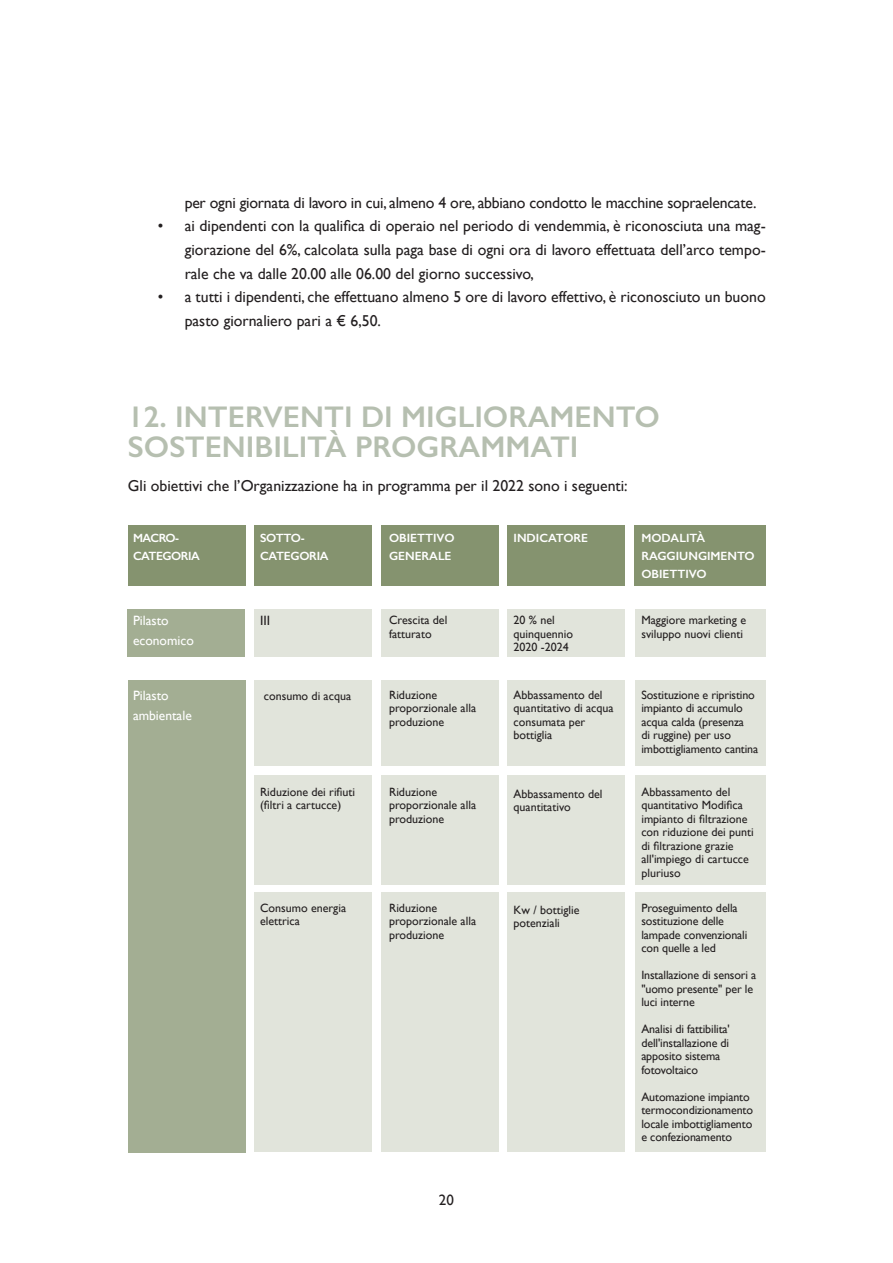
<style>
.page{position:relative;width:893px;height:1263px;background:#fff}
.page>*{position:absolute;margin:0;border:0;box-sizing:border-box;transform-origin:0 0}
.TITOLO{font:600 30px/30px "Gill Sans";color:#b6bfb0}
.TESTO{font:15.75px/23.7px "Gill Sans";color:#231f20;text-align:justify}
.t1{font:15px "Gill Sans";color:#231f20}
.TEBELLA_BIANCO{font:13.5px "Gill Sans";color:#fff}
.TABELLE{font:13.5px "Gill Sans";color:#231f20}
.TABELLE-2{font:12px/13.5px "Gill Sans";color:#231f20}
.titolo_bold_tabella{font:600 12px "Gill Sans";color:#fff}
.titolo_bold_tabella-2{font:600 12px/18px "Gill Sans";letter-spacing:-.04em;color:#fff}
.titolo_bold_tabella-3{font:600 12px/18px "Gill Sans";letter-spacing:-.02em;color:#fff}
</style>
<div class="page">
<div style="left:254px;top:680px;width:118px;height:85px;background:#e1e4db"></div>
<div style="left:128px;top:680px;width:117px;height:472px;background:#a3ae93"></div>
<div style="left:128px;top:525px;width:117px;height:61px;background:#85936f"></div>
<div style="left:254px;top:525px;width:118px;height:61px;background:#85936f"></div>
<div style="left:381px;top:525px;width:117px;height:61px;background:#85936f"></div>
<div style="left:508px;top:525px;width:117px;height:61px;background:#85936f"></div>
<div style="left:634px;top:525px;width:131px;height:61px;background:#85936f"></div>
<div style="left:128px;top:609px;width:117px;height:48px;background:#a3ae93"></div>
<div style="left:254px;top:609px;width:118px;height:48px;background:#e1e4db"></div>
<div style="left:381px;top:609px;width:117px;height:48px;background:#e1e4db"></div>
<div style="left:508px;top:609px;width:117px;height:48px;background:#e1e4db"></div>
<div style="left:635px;top:609px;width:130px;height:48px;background:#e1e4db"></div>
<div style="left:381px;top:680px;width:117px;height:85px;background:#e1e4db"></div>
<div style="left:508px;top:680px;width:117px;height:85px;background:#e1e4db"></div>
<div style="left:635px;top:680px;width:130px;height:85px;background:#e1e4db"></div>
<div style="left:254px;top:775px;width:118px;height:109px;background:#e1e4db"></div>
<div style="left:381px;top:775px;width:117px;height:109px;background:#e1e4db"></div>
<div style="left:508px;top:775px;width:117px;height:109px;background:#e1e4db"></div>
<div style="left:635px;top:775px;width:130px;height:109px;background:#e1e4db"></div>
<div style="left:254px;top:892px;width:118px;height:260px;background:#e1e4db"></div>
<div style="left:381px;top:892px;width:117px;height:260px;background:#e1e4db"></div>
<div style="left:508px;top:892px;width:117px;height:260px;background:#e1e4db"></div>
<div style="left:635px;top:892px;width:130px;height:260px;background:#e1e4db"></div>
<p class="TESTO" style="left:185px;top:190px;width:573px">per ogni giornata di lavoro in cui, almeno 4 ore, abbiano condotto le macchine sopraelencate.</p>
<p class="TESTO" style="left:185px;top:214px;width:583px;text-indent:-27px">• ai dipendenti con la qualifica di operaio nel periodo di vendemmia, è riconosciuta una mag&shy;giorazione del 6%, calcolata sulla paga base di ogni ora di lavoro effettuata dell’arco tempo&shy;rale che va dalle 20.00 alle 06.00 del giorno successivo,</p>
<p class="TESTO" style="left:185px;top:285px;width:583px;text-indent:-27px">• a tutti i dipendenti, che effettuano almeno 5 ore di lavoro effettivo, è riconosciuto un buono pasto giornaliero pari a € 6,50.</p>
<p class="TITOLO" style="left:128px;top:401px;width:534px">12. INTERVENTI DI MIGLIORAMENTO<br>SOSTENIBILITÀ PROGRAMMATI</p>
<p class="TESTO" style="left:128px;top:474px;width:501px">Gli obiettivi che l’Organizzazione ha in programma per il 2022 sono i seguenti:</p>
<p class="titolo_bold_tabella-2" style="left:133px;top:529px;width:68px">MACRO-<br>CATEGORIA</p>
<p class="titolo_bold_tabella-3" style="left:260px;top:529px;width:70px">SOTTO-<br>CATEGORIA</p>
<p class="titolo_bold_tabella" style="left:389px;top:530px;width:67px">OBIETTIVO</p>
<p class="titolo_bold_tabella" style="left:514px;top:530px;width:76px">INDICATORE</p>
<p class="titolo_bold_tabella" style="left:641px;top:530px;width:65px">MODALITÀ</p>
<p class="titolo_bold_tabella" style="left:641px;top:548px;width:115px">RAGGIUNGIMENTO</p>
<p class="titolo_bold_tabella" style="left:641px;top:566px;width:67px">OBIETTIVO</p>
<p class="titolo_bold_tabella" style="left:389px;top:548px;width:64px">GENERALE</p>
<p class="TEBELLA_BIANCO" style="left:133px;top:613px;width:37px">Pilasto</p>
<p class="TEBELLA_BIANCO" style="left:133px;top:633px;width:62px">economico</p>
<p class="TEBELLA_BIANCO" style="left:133px;top:687px;width:37px">Pilasto</p>
<p class="TEBELLA_BIANCO" style="left:133px;top:708px;width:60px">ambientale</p>
<p class="TABELLE" style="left:260px;top:613px;width:12px">III</p>
<p class="TABELLE-2" style="left:389px;top:613px;width:60px">Crescita del fatturato</p>
<p class="TABELLE-2" style="left:514px;top:613px;width:61px">20 % nel quinquennio</p>
<p class="TABELLE-2" style="left:514px;top:640px;width:57px">2020 -2024</p>
<p class="TABELLE-2" style="left:641px;top:613px;width:106px">Maggiore marketing e sviluppo nuovi clienti</p>
<p class="TABELLE-2" style="left:264px;top:689px;width:89px">consumo di acqua</p>
<p class="TABELLE-2" style="left:389px;top:688px;width:89px">Riduzione proporzionale alla produzione</p>
<p class="TABELLE-2" style="left:514px;top:688px;width:102px">Abbassamento del quantitativo di acqua consumata per bottiglia</p>
<p class="TABELLE-2" style="left:641px;top:688px;width:118px">Sostituzione e ripristino impianto di accumulo acqua calda (presenza<br>di ruggine) per uso imbottigliamento cantina</p>
<p class="TABELLE-2" style="left:389px;top:785px;width:89px">Riduzione proporzionale alla produzione</p>
<p class="TABELLE-2" style="left:260px;top:785px;width:97px">Riduzione dei rifiuti (filtri a cartucce)</p>
<p class="TABELLE-2" style="left:514px;top:787px;width:90px">Abbassamento del quantitativo</p>
<p class="TABELLE-2" style="left:641px;top:785px;width:114px">Abbassamento del quantitativo Modifica impianto di filtrazione con riduzione dei punti di filtrazione grazie all'impiego di cartucce pluriuso</p>
<p class="TABELLE-2" style="left:389px;top:901px;width:89px">Riduzione proporzionale alla produzione</p>
<p class="TABELLE-2" style="left:260px;top:901px;width:88px">Consumo energia elettrica</p>
<p class="TABELLE-2" style="left:514px;top:903px;width:67px">Kw / bottiglie potenziali</p>
<p class="TABELLE-2" style="left:641px;top:901px;width:108px">Proseguimento della sostituzione delle lampade convenzionali con quelle a led</p>
<p class="TABELLE-2" style="left:641px;top:968px;width:116px">Installazione di sensori a "uomo presente" per le luci interne</p>
<p class="TABELLE-2" style="left:641px;top:1022px;width:90px">Analisi di fattibilita' dell'installazione di apposito sistema fotovoltaico</p>
<p class="TABELLE-2" style="left:641px;top:1090px;width:113px">Automazione impianto termocondizionamento locale imbottigliamento e confezionamento</p>
<p class="t1" style="left:439px;top:1191px;width:16px">20</p>
</div>
